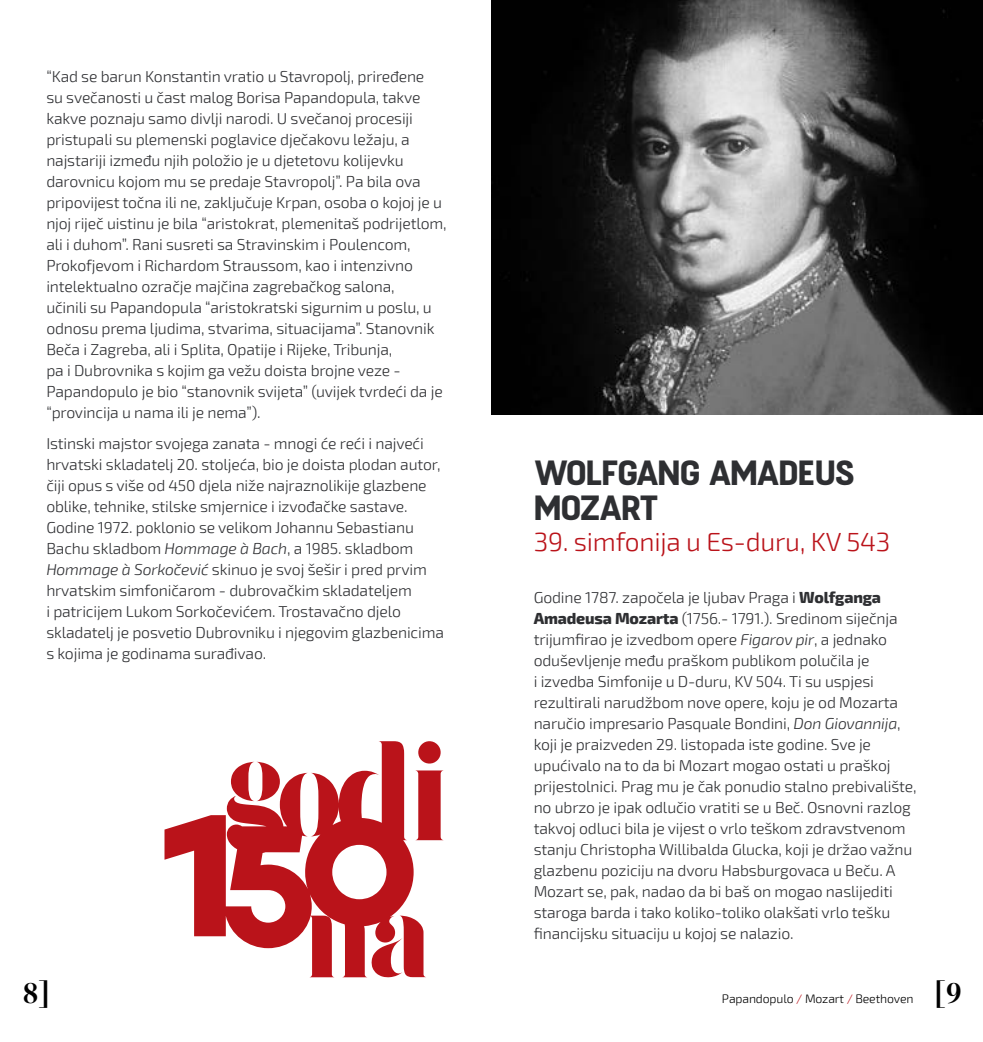
<style>
.page{position:relative;width:983px;height:1042px;background:#fff}
.page>*{position:absolute;margin:0;border:0;box-sizing:border-box;transform-origin:0 0}
.t1{font:500 35px/35px "Fuji";letter-spacing:-.04em;color:#2e2f32}
.t2{font:700 29.75px "Chronicle Disp Cond";color:#000}
.t3{font:300 26.25px "Exo 2";letter-spacing:-.01em;color:#ba131a}
.t4{font:300 15.75px/21px "Exo 2";letter-spacing:-.01em;color:#2e2f32}
.t5{font:300 12.25px "Exo 2";letter-spacing:-.01em;color:#000}
.s1{font-style:italic}
.s2{font-weight:800}
.s3{color:#ba131a}
</style>
<div class="page">
<img style="left:491px;top:0;width:491px;height:414px">
<svg style="left:413px;top:918px;width:13px;height:59px"></svg>
<svg style="left:164px;top:741px;width:249px;height:236px"></svg>
<svg style="left:231px;top:762px;width:49px;height:39px"></svg>
<svg style="left:418px;top:741px;width:22px;height:22px"></svg>
<svg style="left:415px;top:770px;width:29px;height:70px"></svg>
<p class="t4" style="left:46px;top:66px;width:402px">“Kad se barun Konstantin vratio u Stavropolj, priređene<br>su svečanosti u čast malog Borisa Papandopula, takve kakve poznaju samo divlji narodi. U svečanoj procesiji pristupali su plemenski poglavice dječakovu ležaju, a najstariji između njih položio je u djetetovu kolijevku darovnicu kojom mu se predaje Stavropolj”. Pa bila ova pripovijest točna ili ne, zaključuje Krpan, osoba o kojoj je u njoj riječ uistinu je bila “aristokrat, plemenitaš podrijetlom, ali i duhom”. Rani susreti sa Stravinskim i Poulencom, Prokofjevom i Richardom Straussom, kao i intenzivno intelektualno ozračje majčina zagrebačkog salona,<br>učinili su Papandopula “aristokratski sigurnim u poslu, u odnosu prema ljudima, stvarima, situacijama”. Stanovnik Beča i Zagreba, ali i Splita, Opatije i Rijeke, Tribunja,<br>pa i Dubrovnika s kojim ga vežu doista brojne veze - Papandopulo je bio “stanovnik svijeta” (uvijek tvrdeći da je “provincija u nama ili je nema”).</p>
<p class="t4" style="left:46px;top:433px;width:399px">Istinski majstor svojega zanata - mnogi će reći i najveći hrvatski skladatelj 20. stoljeća, bio je doista plodan autor, čiji opus s više od 450 djela niže najraznolikije glazbene oblike, tehnike, stilske smjernice i izvođačke sastave.<br>Godine 1972. poklonio se velikom Johannu Sebastianu Bachu skladbom <span class="s1">Hommage à Bach</span>, a 1985. skladbom <span class="s1">Hommage à Sorkočević</span> skinuo je svoj šešir i pred prvim hrvatskim simfoničarom - dubrovačkim skladateljem<br>i patricijem Lukom Sorkočevićem. Trostavačno djelo skladatelj je posvetio Dubrovniku i njegovim glazbenicima s kojima je godinama surađivao.</p>
<h2 class="t2" style="left:23px;top:969px;width:28px">8]</h2>
<h1 class="t1" style="left:533px;top:456px;width:322px">WOLFGANG AMADEUS<br>MOZART</h1>
<h3 class="t3" style="left:533px;top:526px;width:358px">39. simfonija u Es-duru, KV 543</h3>
<p class="t4" style="left:533px;top:587px;width:384px">Godine 1787. započela je ljubav Praga i <span class="s2">Wolfganga Amadeusa Mozarta</span> (1756.- 1791.). Sredinom siječnja trijumfirao je izvedbom opere <span class="s1">Figarov pir</span>, a jednako oduševljenje među praškom publikom polučila je<br>i izvedba Simfonije u D-duru, KV 504. Ti su uspjesi rezultirali narudžbom nove opere, koju je od Mozarta naručio impresario Pasquale Bondini, <span class="s1">Don Giovannija</span>, koji je praizveden 29. listopada iste godine. Sve je upućivalo na to da bi Mozart mogao ostati u praškoj prijestolnici. Prag mu je čak ponudio stalno prebivalište, no ubrzo je ipak odlučio vratiti se u Beč. Osnovni razlog takvoj odluci bila je vijest o vrlo teškom zdravstvenom stanju Christopha Willibalda Glucka, koji je držao važnu glazbenu poziciju na dvoru Habsburgovaca u Beču. A Mozart se, pak, nadao da bi baš on mogao naslijediti staroga barda i tako koliko-toliko olakšati vrlo tešku financijsku situaciju u kojoj se nalazio.</p>
<p class="t5" style="left:721px;top:991px;width:193px">Papandopulo <span class="s3">/</span> Mozart <span class="s3">/</span> Beethoven</p>
<h2 class="t2" style="left:934px;top:969px;width:29px">[9</h2>
</div>
